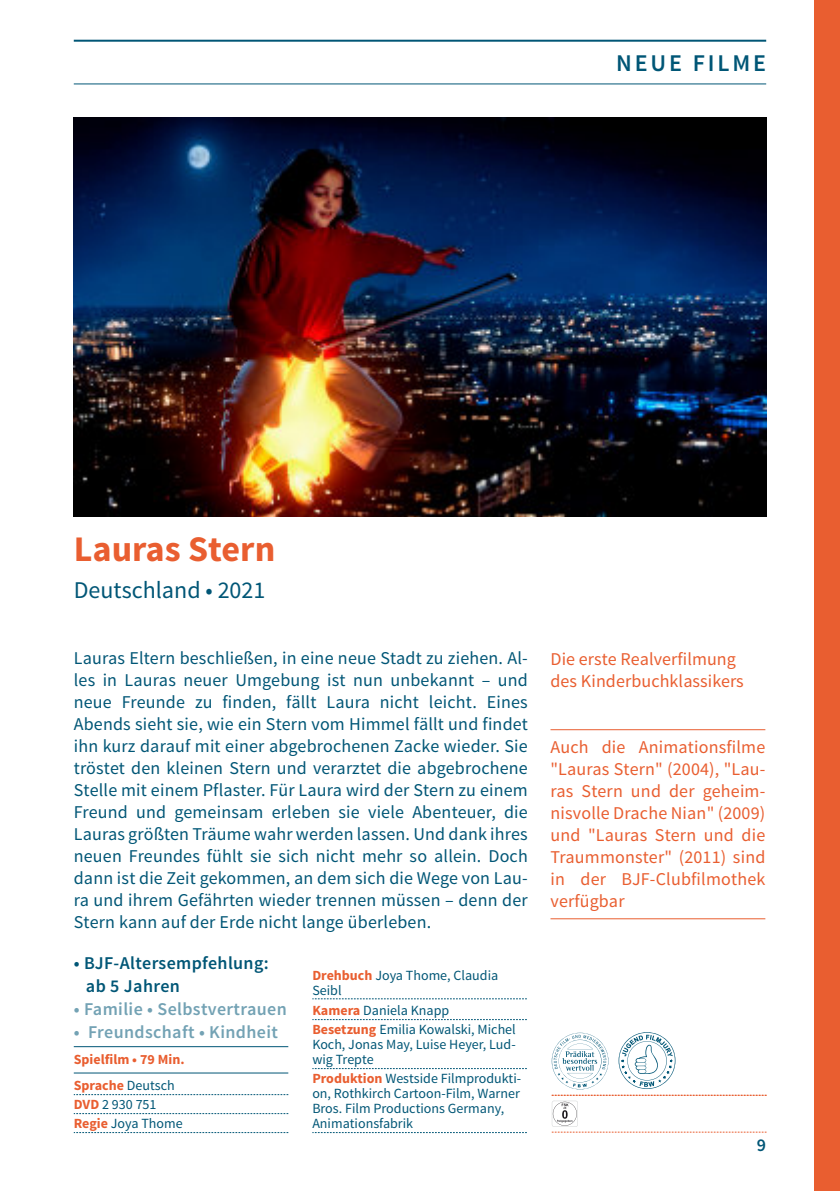
<style>
.page{position:relative;width:840px;height:1191px;background:#fff}
.page>*{position:absolute;margin:0;border:0;box-sizing:border-box;transform-origin:0 0}
.t1{font:700 36px "Source Sans Pro";color:#e95e30}
.t2{font:24px "Source Sans Pro";color:#005676}
.t3{font:600 24px "Source Sans Pro";letter-spacing:.12em;color:#005676}
.t4{font:18px/22px "Source Sans Pro";letter-spacing:.01em;color:#005676;text-align:justify}
.t5{font:18px/22px "Source Sans Pro";letter-spacing:.005em;color:#e95e30}
.t6{font:600 18px "Source Sans Pro";letter-spacing:.02em;color:#73a2b4}
.t7{font:600 18px/23px "Source Sans Pro";letter-spacing:.02em;color:#005676}
.t8{font:14px/15px "Source Sans Pro";color:#005676}
.t9{font:700 14px/26.4px "Source Sans Pro";color:#e95e30}
.s1{font-weight:400;color:#005676}
.s2{font-weight:700;color:#e95e30}
</style>
<div class="page">
<div style="left:814px;top:0;width:25px;height:1191px;background:#e95e30"></div>
<hr style="left:74px;top:84px;width:691px;height:1px;background:#005676">
<hr style="left:74px;top:40px;width:691px;height:2px;background:#005676">
<hr style="left:550px;top:729px;width:215px;height:1px;background:#e95e30">
<hr style="left:550px;top:918px;width:215px;height:1px;background:#e95e30">
<img style="left:74px;top:118px;width:691px;height:398px">
<hr style="left:74px;top:1046px;width:214px;height:1px;background:#005676">
<hr style="left:74px;top:1072px;width:214px;height:1px;background:#005676">
<svg style="left:74px;top:1094px;width:214px;height:1px"></svg>
<svg style="left:74px;top:1113px;width:214px;height:1px"></svg>
<svg style="left:74px;top:1132px;width:214px;height:1px"></svg>
<svg style="left:312px;top:998px;width:214px;height:1px"></svg>
<svg style="left:312px;top:1019px;width:214px;height:1px"></svg>
<svg style="left:312px;top:1068px;width:214px;height:1px"></svg>
<svg style="left:312px;top:1132px;width:214px;height:1px"></svg>
<svg style="left:618px;top:1032px;width:57px;height:57px"></svg>
<svg style="left:551px;top:1095px;width:215px;height:37px"></svg>
<svg style="left:551px;top:1032px;width:57px;height:57px"></svg>
<h1 class="t1" style="left:74px;top:534px;width:203px">Lauras Stern</h1>
<h2 class="t2" style="left:74px;top:580px;width:193px">Deutschland • 2021</h2>
<h2 class="t3" style="left:615px;top:53px;width:151px">NEUE FILME</h2>
<p class="t4" style="left:74px;top:648px;width:455px">Lauras Eltern beschließen, in eine neue Stadt zu ziehen. Al&shy;les in Lauras neuer Umgebung ist nun unbekannt – und neue Freunde zu finden, fällt Laura nicht leicht. Eines Abends sieht sie, wie ein Stern vom Himmel fällt und findet ihn kurz darauf mit einer abgebrochenen Zacke wieder. Sie tröstet den kleinen Stern und verarztet die abgebrochene Stelle mit einem Pflaster. Für Laura wird der Stern zu einem Freund und gemeinsam erleben sie viele Abenteuer, die Lauras größten Träume wahr werden lassen. Und dank ihres neuen Freundes fühlt sie sich nicht mehr so allein. Doch dann ist die Zeit gekommen, an dem sich die Wege von Lau&shy;ra und ihrem Gefährten wieder trennen müssen – denn der Stern kann auf der Erde nicht lange überleben.</p>
<p class="t5" style="left:550px;top:649px;width:195px">Die erste Realverfilmung des Kinderbuchklassikers</p>
<p class="t5" style="left:550px;top:737px;width:216px;text-align:justify">Auch die Animationsfilme "Lauras Stern" (2004), "Lau&shy;ras Stern und der geheim&shy;nisvolle Drache Nian" (2009) und "Lauras Stern und die Traummonster" (2011) sind in der BJF-Clubfilmothek verfügbar</p>
<p class="t7" style="left:86px;top:952px;width:184px;text-indent:-12px">• BJF-Altersempfehlung: ab 5 Jahren</p>
<p class="t6" style="left:74px;top:1001px;width:214px">• Familie • Selbstvertrauen</p>
<p class="t6" style="left:74px;top:1024px;width:205px">• Freundschaft • Kindheit</p>
<p class="t9" style="left:74px;top:1047px;width:112px">Spielfilm • 79 Min.<br>Sprache <span class="s1">Deutsch</span></p>
<p class="t8" style="left:74px;top:1096px;width:110px;line-height:19px"><span class="s2">DVD</span> 2 930 751<br><span class="s2">Regie</span> Joya Thome</p>
<p class="t8" style="left:312px;top:968px;width:187px"><span class="s2">Drehbuch</span> Joya Thome, Claudia<br>Seibl</p>
<p class="t8" style="left:312px;top:1002px;width:205px;line-height:19px"><span class="s2">Kamera</span> Daniela Knapp<br><span class="s2">Besetzung</span> Emilia Kowalski, Michel</p>
<p class="t8" style="left:312px;top:1038px;width:205px">Koch, Jonas May, Luise Heyer, Lud&shy;wig Trepte</p>
<p class="t8" style="left:312px;top:1072px;width:210px"><span class="s2">Produktion</span> Westside Filmprodukti&shy;on, Rothkirch Cartoon-Film, Warner<br>Bros. Film Productions Germany,<br>Animationsfabrik</p>
<p class="t7" style="left:756px;top:1134px;width:11px">9</p>
</div>
